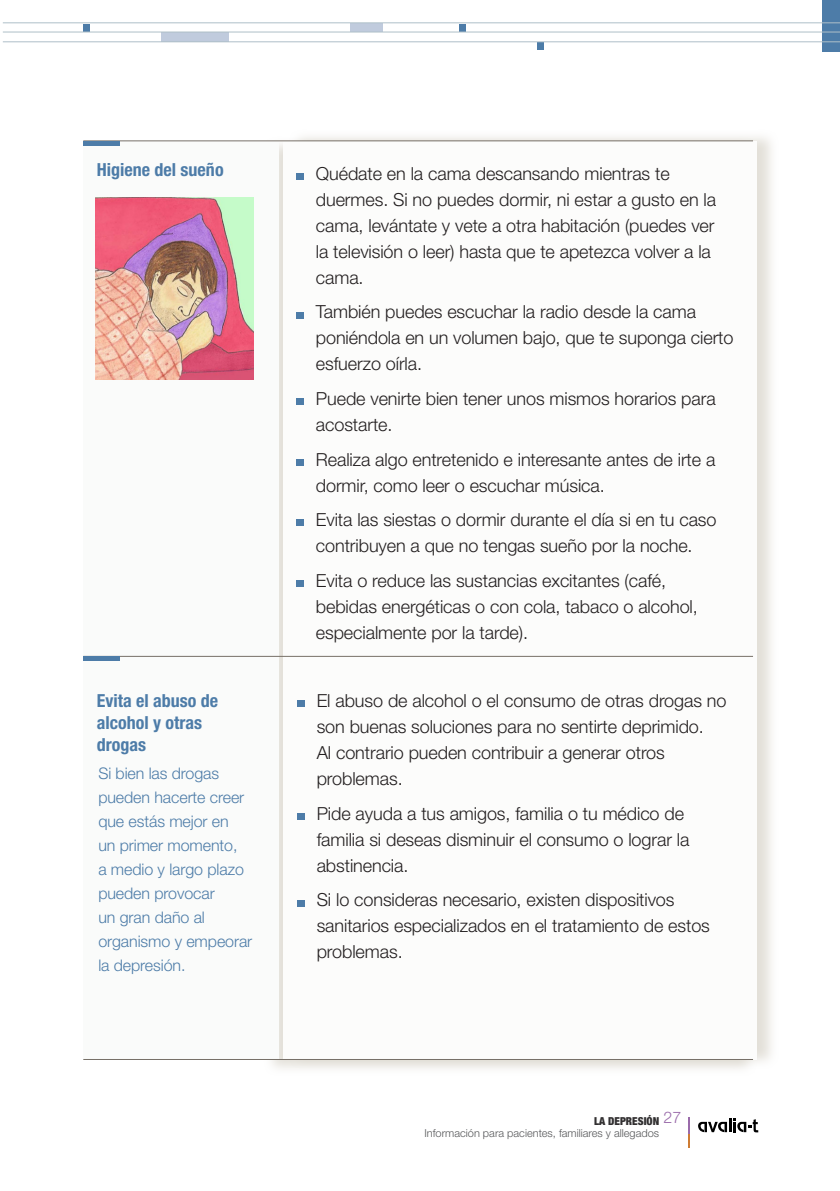
<style>
.page{position:relative;width:840px;height:1191px;background:#fff}
.page>*{position:absolute;margin:0;border:0;box-sizing:border-box;transform-origin:0 0}
.J_Puntos_texto_norma{font:300 18px/26px "Helvetica Neue LT Std";letter-spacing:-.005em;color:#231f20}
.t1{font:700 condensed 18px/21.6px "Helvetica Neue LT Std";color:#4d7ca8}
.J_Puntos_texto_norma-2{font:300 16px/24px "Helvetica Neue LT Std";letter-spacing:-.005em;color:#4d7ca8}
.t2{font:300 11px/12px "Helvetica Neue LT Std";color:#57585a}
.s1{font-weight:900;font-stretch:condensed;color:#312f30}
</style>
<div class="page">
<hr style="left:728px;top:1118px;width:3px;height:14px;background:#000">
<svg style="left:698px;top:1121px;width:28px;height:11px"></svg>
<svg style="left:733px;top:1118px;width:24px;height:14px"></svg>
<svg style="left:688px;top:1117px;width:1px;height:30px"></svg>
<div style="left:161px;top:32px;width:68px;height:10px;background:#c0cbdd"></div>
<div style="left:350px;top:23px;width:32px;height:9px;background:#c0cbdd"></div>
<div style="left:536px;top:43px;width:7px;height:7px;background:#4d7ca8"></div>
<div style="left:83px;top:24px;width:7px;height:7px;background:#4d7ca8"></div>
<div style="left:458px;top:24px;width:7px;height:7px;background:#4d7ca8"></div>
<div style="left:822px;top:0;width:17px;height:51px;background:#4d7ca8"></div>
<hr style="left:3px;top:41px;width:836px;height:1px;background:#aebfc8">
<hr style="left:3px;top:22px;width:836px;height:1px;background:#aebfc8">
<hr style="left:3px;top:32px;width:836px;height:1px;background:#aebfc8">
<div style="left:83px;top:142px;width:196px;height:918px;background:#fafbfa"></div>
<div style="left:288px;top:129px;width:490px;height:940px;background:#dad6cc;opacity:.75"></div>
<div style="left:287px;top:141px;width:469px;height:918px;background:#fcfcfb"></div>
<hr style="left:83px;top:140px;width:669px;height:1px;background:#777068">
<div style="left:296px;top:173px;width:7px;height:7px;background:#4d7ca8"></div>
<div style="left:296px;top:311px;width:7px;height:7px;background:#4d7ca8"></div>
<div style="left:296px;top:398px;width:7px;height:7px;background:#4d7ca8"></div>
<div style="left:296px;top:458px;width:7px;height:7px;background:#4d7ca8"></div>
<div style="left:296px;top:519px;width:7px;height:7px;background:#4d7ca8"></div>
<div style="left:296px;top:579px;width:7px;height:7px;background:#4d7ca8"></div>
<div style="left:297px;top:700px;width:7px;height:7px;background:#4d7ca8"></div>
<div style="left:297px;top:813px;width:7px;height:7px;background:#4d7ca8"></div>
<div style="left:297px;top:899px;width:7px;height:7px;background:#4d7ca8"></div>
<hr style="left:83px;top:141px;width:37px;height:4px;background:#4d7ca8">
<hr style="left:83px;top:656px;width:669px;height:1px;background:#777068">
<hr style="left:83px;top:656px;width:37px;height:4px;background:#4d7ca8">
<hr style="left:83px;top:1059px;width:669px;height:1px;background:#777068">
<img style="left:96px;top:197px;width:157px;height:182px">
<p class="t1" style="left:97px;top:159px;width:128px">Higiene del sueño</p>
<p class="J_Puntos_texto_norma" style="left:316px;top:160px;width:401px">Quédate en la cama descansando mientras te duermes. Si no puedes dormir, ni estar a gusto en la cama, levántate y vete a otra habitación (puedes ver la televisión o leer) hasta que te apetezca volver a la cama.</p>
<p class="J_Puntos_texto_norma" style="left:316px;top:299px;width:419px">También puedes escuchar la radio desde la cama poniéndola en un volumen bajo, que te suponga cierto esfuerzo oírla.</p>
<p class="J_Puntos_texto_norma" style="left:316px;top:385px;width:401px">Puede venirte bien tener unos mismos horarios para acostarte.</p>
<p class="J_Puntos_texto_norma" style="left:316px;top:446px;width:401px">Realiza algo entretenido e interesante antes de irte a dormir, como leer o escuchar música.</p>
<p class="J_Puntos_texto_norma" style="left:316px;top:506px;width:402px">Evita las siestas o dormir durante el día si en tu caso contribuyen a que no tengas sueño por la noche.</p>
<p class="J_Puntos_texto_norma" style="left:316px;top:567px;width:383px">Evita o reduce las sustancias excitantes (café, bebidas energéticas o con cola, tabaco o alcohol, especialmente por la tarde).</p>
<p class="t1" style="left:97px;top:690px;width:123px">Evita el abuso de alcohol y otras drogas</p>
<p class="J_Puntos_texto_norma-2" style="left:98px;top:760px;width:155px">Si bien las drogas pueden hacerte creer que estás mejor en<br>un primer momento,<br>a medio y largo plazo pueden provocar<br>un gran daño al organismo y empeorar la depresión.</p>
<p class="J_Puntos_texto_norma" style="left:316px;top:687px;width:411px">El abuso de alcohol o el consumo de otras drogas no son buenas soluciones para no sentirte deprimido.<br>Al contrario pueden contribuir a generar otros problemas.</p>
<p class="J_Puntos_texto_norma" style="left:316px;top:800px;width:374px">Pide ayuda a tus amigos, familia o tu médico de familia si deseas disminuir el consumo o lograr la abstinencia.</p>
<p class="J_Puntos_texto_norma" style="left:316px;top:886px;width:394px">Si lo consideras necesario, existen dispositivos sanitarios especializados en el tratamiento de estos problemas.</p>
<p class="t2" style="left:424px;top:1114px;width:258px;text-indent:170px"><span class="s1">LA DEPRESIÓN</span> <sup>27<br></sup>Información para pacientes, familiares y allegados</p>
</div>
